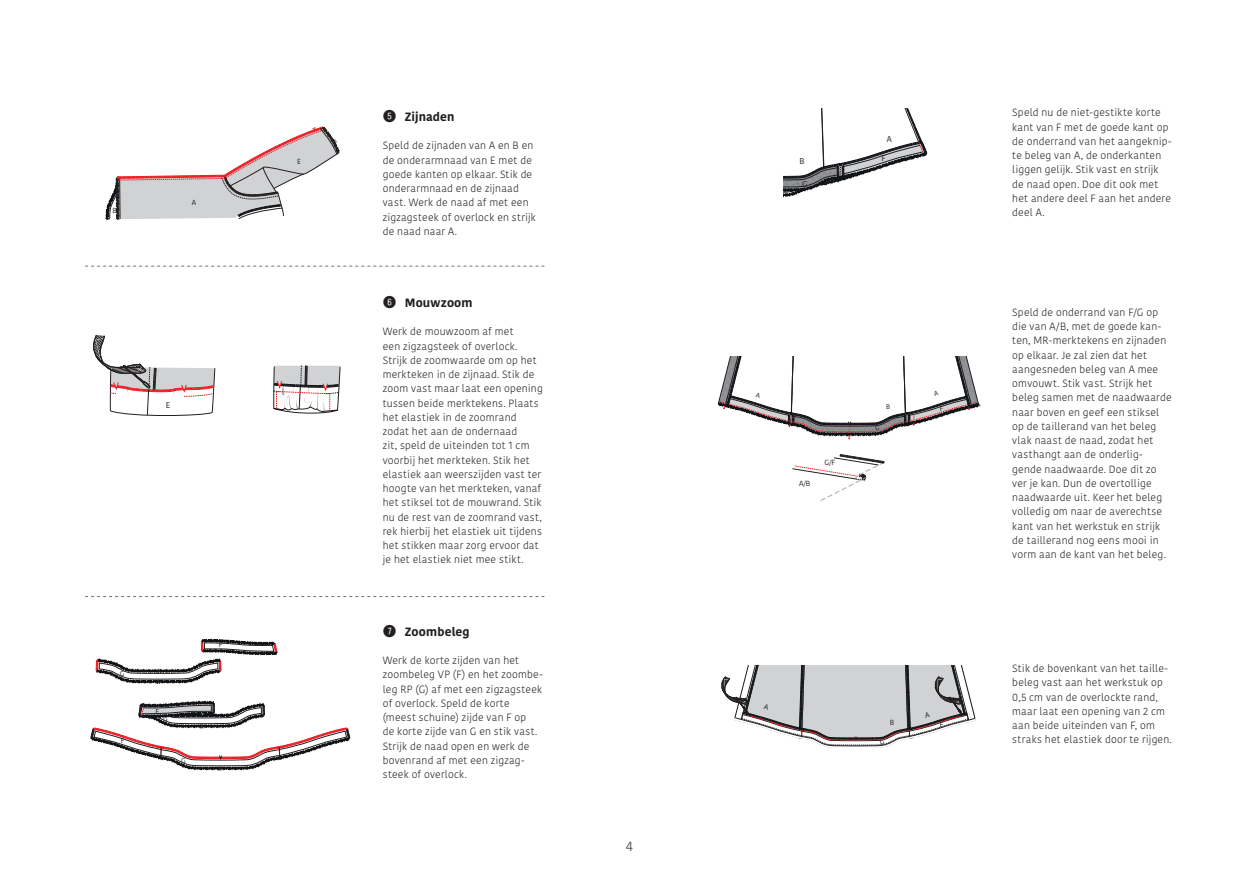
<style>
.page{position:relative;width:1259px;height:893px;background:#fff}
.page>*{position:absolute;margin:0;border:0;box-sizing:border-box;transform-origin:0 0}
.t1{font:13.5px "Kohinoor";color:#57585a}
.t2{font:700 12px "Kohinoor";letter-spacing:.01em;color:#231f20}
.t3{font:300 10.5px/14.2px "Kohinoor";letter-spacing:.02em;color:#231f20}
.t4{font:8.4px "Kohinoor";color:#231f20}
.t5{font:7.35px "Kohinoor";color:#231f20}
.t6{font:7.2px "Kohinoor";color:#231f20}
.t7{font:6.75px "Kohinoor";color:#231f20}
.s1{font-family:"Fyra Numeric Circle Closed";font-weight:400;font-size:16.5px}
</style>
<div class="page">
<svg style="left:106px;top:126px;width:234px;height:93px"></svg>
<svg style="left:85px;top:266px;width:459px;height:1px"></svg>
<svg style="left:85px;top:596px;width:459px;height:1px"></svg>
<svg style="left:93px;top:335px;width:122px;height:81px"></svg>
<svg style="left:273px;top:365px;width:68px;height:49px"></svg>
<svg style="left:96px;top:640px;width:181px;height:44px"></svg>
<svg style="left:91px;top:702px;width:259px;height:69px"></svg>
<svg style="left:784px;top:109px;width:143px;height:87px"></svg>
<svg style="left:792px;top:454px;width:93px;height:47px"></svg>
<svg style="left:717px;top:356px;width:264px;height:83px"></svg>
<svg style="left:721px;top:665px;width:254px;height:83px"></svg>
<p class="t5" style="left:112px;top:206px;width:6px">B</p>
<p class="t5" style="left:192px;top:198px;width:6px">A</p>
<p class="t4" style="left:166px;top:400px;width:6px">E</p>
<p class="t5" style="left:297px;top:157px;width:5px">E</p>
<p class="t6" style="left:120px;top:669px;width:6px">G</p>
<p class="t6" style="left:121px;top:736px;width:5px">F</p>
<p class="t6" style="left:155px;top:707px;width:5px">F</p>
<p class="t6" style="left:163px;top:714px;width:6px">G</p>
<p class="t6" style="left:181px;top:756px;width:6px">G</p>
<p class="t6" style="left:219px;top:640px;width:5px">F</p>
<p class="t2" style="left:383px;top:109px;width:73px"><span class="s1">5</span> Zijnaden</p>
<p class="t3" style="left:383px;top:139px;width:155px">Speld de zijnaden van A en B en de onderarmnaad van E met de goede kanten op elkaar. Stik de onderarmnaad en de zijnaad vast. Werk de naad af met een zigzagsteek of overlock en strijk de naad naar A.</p>
<p class="t2" style="left:383px;top:295px;width:91px"><span class="s1">6</span> Mouwzoom</p>
<p class="t3" style="left:383px;top:325px;width:161px">Werk de mouwzoom af met<br>een zigzagsteek of overlock.<br>Strijk de zoomwaarde om op het merkteken in de zijnaad. Stik de zoom vast maar laat een opening tussen beide merktekens. Plaats het elastiek in de zoomrand zodat het aan de ondernaad<br>zit, speld de uiteinden tot 1 cm voorbij het merkteken. Stik het elastiek aan weerszijden vast ter hoogte van het merkteken, vanaf het stiksel tot de mouwrand. Stik nu de rest van de zoomrand vast, rek hierbij het elastiek uit tijdens het stikken maar zorg ervoor dat je het elastiek niet mee stikt.</p>
<p class="t2" style="left:383px;top:623px;width:88px"><span class="s1">7</span> Zoombeleg</p>
<p class="t3" style="left:383px;top:653px;width:161px">Werk de korte zijden van het zoombeleg VP (F) en het zoombe‑ leg RP (G) af met een zigzagsteek of overlock. Speld de korte (meest schuine) zijde van F op<br>de korte zijde van G en stik vast.<br>Strijk de naad open en werk de bovenrand af met een zigzag‑ steek of overlock.</p>
<p class="t1" style="left:626px;top:837px;width:9px">4</p>
<p class="t4" style="left:799px;top:156px;width:7px">B</p>
<p class="t4" style="left:802px;top:178px;width:7px">G</p>
<p class="t4" style="left:886px;top:133px;width:6px">A</p>
<p class="t4" style="left:881px;top:153px;width:6px">F</p>
<p class="t5" style="left:799px;top:479px;width:13px">A/B</p>
<p class="t5" style="left:824px;top:458px;width:12px">G/F</p>
<p class="t7" style="left:886px;top:402px;width:6px">B</p>
<p class="t7" style="left:875px;top:423px;width:6px">G</p>
<p class="t7" style="left:940px;top:405px;width:5px">F</p>
<p class="t5" style="left:890px;top:717px;width:6px">B</p>
<p class="t5" style="left:880px;top:737px;width:6px">G</p>
<p class="t5" style="left:939px;top:720px;width:5px">F</p>
<p class="t3" style="left:1012px;top:106px;width:161px">Speld nu de niet-gestikte korte kant van F met de goede kant op de onderrand van het aangeknip‑ te beleg van A, de onderkanten liggen gelijk. Stik vast en strijk de naad open. Doe dit ook met het andere deel F aan het andere deel A.</p>
<p class="t3" style="left:1012px;top:305px;width:161px">Speld de onderrand van F/G op die van A/B, met de goede kan‑ ten, MR-merktekens en zijnaden op elkaar. Je zal zien dat het aangesneden beleg van A mee omvouwt. Stik vast. Strijk het beleg samen met de naadwaarde naar boven en geef een stiksel op de taillerand van het beleg vlak naast de naad, zodat het vasthangt aan de onderlig‑ gende naadwaarde. Doe dit zo ver je kan. Dun de overtollige naadwaarde uit. Keer het beleg volledig om naar de averechtse kant van het werkstuk en strijk de taillerand nog eens mooi in vorm aan de kant van het beleg.</p>
<p class="t3" style="left:1012px;top:662px;width:161px">Stik de bovenkant van het taille‑ beleg vast aan het werkstuk op<br>0,5 cm van de overlockte rand, maar laat een opening van 2 cm aan beide uiteinden van F, om straks het elastiek door te rijgen.</p>
</div>
